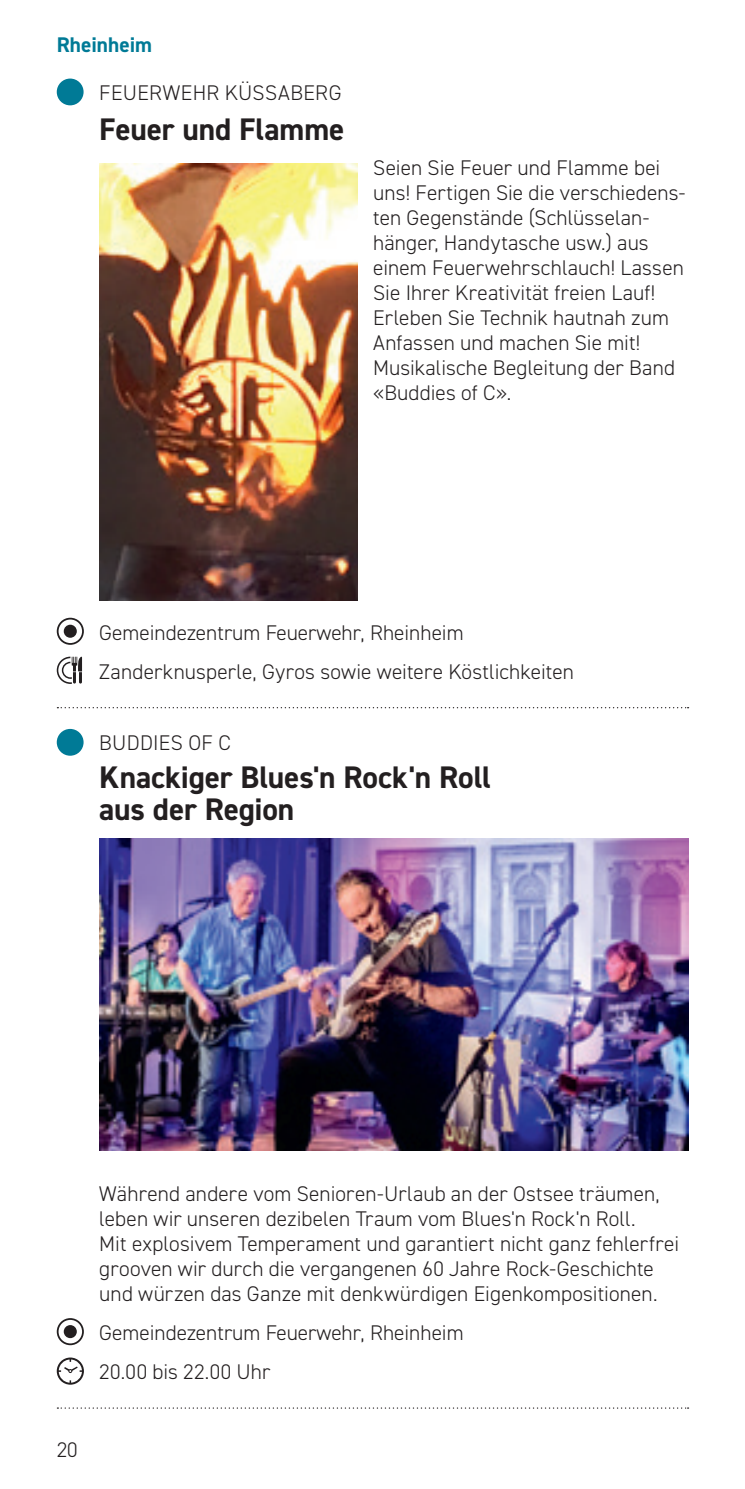
<style>
.page{position:relative;width:745px;height:1489px;background:#fff}
.page>*{position:absolute;margin:0;border:0;box-sizing:border-box;transform-origin:0 0}
.t1{font:700 31.25px/32.5px "DIN2014";letter-spacing:-.005em;color:#231f20}
.t2{font:300 21.25px/25px "DIN2014";letter-spacing:.005em;color:#231f20}
.t3{font:700 21.25px "DIN2014";color:#007a96}
</style>
<div class="page">
<svg style="left:57px;top:707px;width:631px;height:1px"></svg>
<svg style="left:57px;top:1407px;width:631px;height:1px"></svg>
<div style="left:58px;top:79px;width:25px;height:25px;background:#007a96;border-radius:50%"></div>
<div style="left:57px;top:79px;width:26px;height:26px;border:2px solid #007a96;border-radius:50%"></div>
<div style="left:64px;top:624px;width:13px;height:13px;background:#231f20;border-radius:50%"></div>
<div style="left:57px;top:617px;width:27px;height:27px;border:2px solid #231f20;border-radius:50%"></div>
<svg style="left:57px;top:656px;width:25px;height:28px"></svg>
<div style="left:58px;top:729px;width:25px;height:25px;background:#007a96;border-radius:50%"></div>
<div style="left:57px;top:729px;width:26px;height:26px;border:2px solid #007a96;border-radius:50%"></div>
<div style="left:64px;top:1324px;width:13px;height:13px;background:#231f20;border-radius:50%"></div>
<div style="left:57px;top:1317px;width:27px;height:27px;border:2px solid #231f20;border-radius:50%"></div>
<svg style="left:57px;top:1357px;width:27px;height:27px"></svg>
<img style="left:99px;top:163px;width:258px;height:437px">
<img style="left:99px;top:838px;width:588px;height:312px">
<p class="t3" style="left:57px;top:31px;width:97px">Rheinheim</p>
<p class="t2" style="left:99px;top:80px;width:243px">FEUERWEHR KÜSSABERG</p>
<h1 class="t1" style="left:99px;top:113px;width:246px">Feuer und Flamme</h1>
<p class="t2" style="left:373px;top:155px;width:313px">Seien Sie Feuer und Flamme bei uns! Fertigen Sie die verschiedens&shy;ten Gegenstände (Schlüsselan&shy;hänger, Handytasche usw.) aus einem Feuerwehrschlauch! Lassen<br>Sie Ihrer Kreativität freien Lauf!<br>Erleben Sie Technik hautnah zum<br>Anfassen und machen Sie mit!<br>Musikalische Begleitung der Band «Buddies of C».</p>
<p class="t2" style="left:99px;top:612px;width:476px;line-height:39.2px">Gemeindezentrum Feuerwehr, Rheinheim<br>Zanderknusperle, Gyros sowie weitere Köstlichkeiten</p>
<p class="t2" style="left:99px;top:730px;width:133px">BUDDIES OF C</p>
<h1 class="t1" style="left:99px;top:760px;width:393px">Knackiger Blues'n Rock'n Roll aus der Region</h1>
<p class="t2" style="left:99px;top:1180px;width:581px">Während andere vom Senioren-Urlaub an der Ostsee träumen, leben wir unseren dezibelen Traum vom Blues'n Rock'n Roll.<br>Mit explosivem Temperament und garantiert nicht ganz fehlerfrei grooven wir durch die vergangenen 60 Jahre Rock-Geschichte und würzen das Ganze mit denkwürdigen Eigenkompositionen.</p>
<p class="t2" style="left:99px;top:1312px;width:365px;line-height:39.2px">Gemeindezentrum Feuerwehr, Rheinheim<br>20.00 bis 22.00 Uhr</p>
<p class="t2" style="left:57px;top:1436px;width:22px">20</p>
</div>
